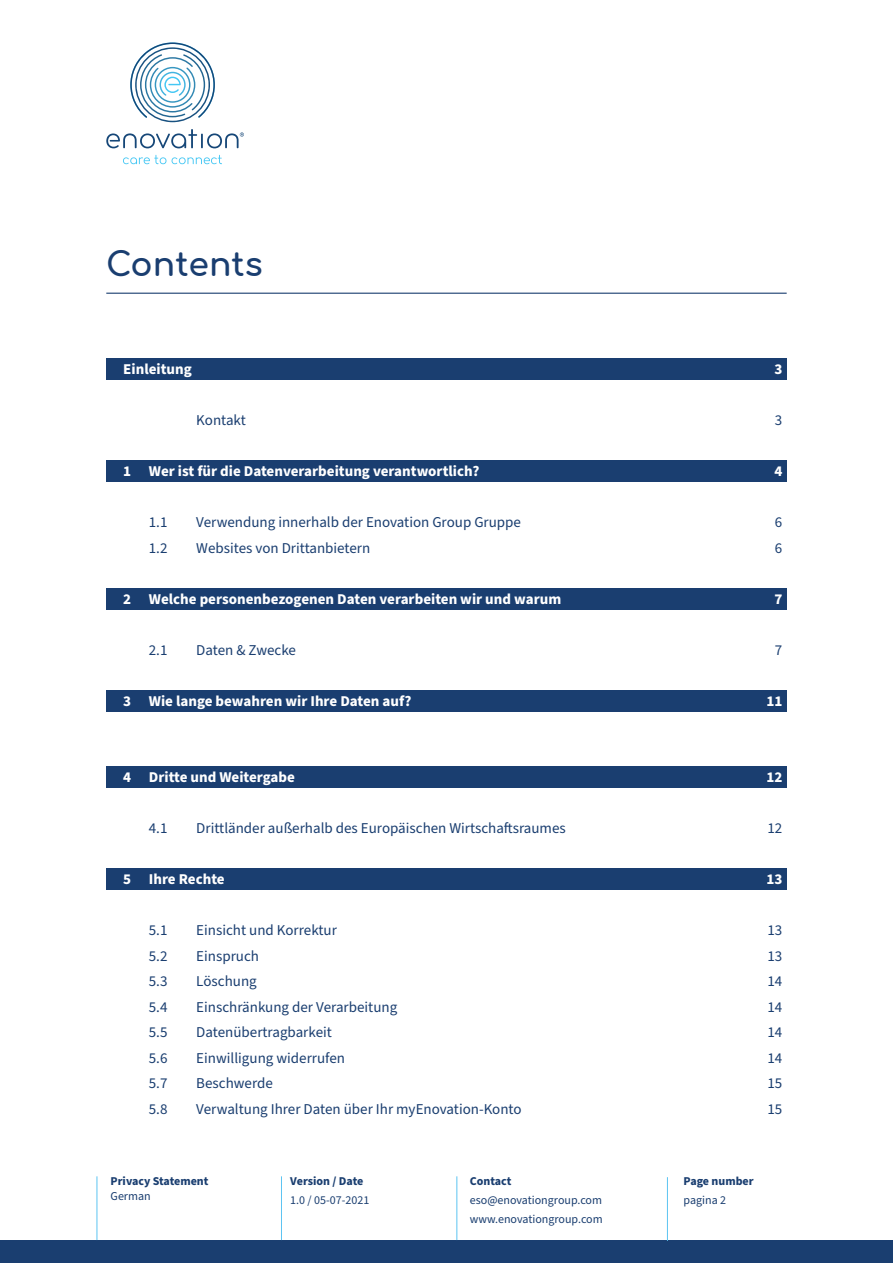
<style>
.page{position:relative;width:893px;height:1263px;background:#fff}
.page>*{position:absolute;margin:0;border:0;box-sizing:border-box;transform-origin:0 0}
.t1{font:700 33px "Comfortaa";color:#1a3e70}
.t2{font:15px "Source Sans Pro";color:#1a3e70}
.t3{font:700 15px "Source Sans Pro";color:#fff}
.t4{font:12px/19.2px "Source Sans Pro";color:#1a3e70}
.t5{font:700 12px "Source Sans Pro";color:#1a3e70}
</style>
<div class="page">
<div style="left:0;top:1240px;width:893px;height:23px;background:#1a3e70"></div>
<hr style="left:106px;top:293px;width:681px;height:1px;background:#1a3e70">
<div style="left:106px;top:359px;width:681px;height:21px;background:#1a3e70"></div>
<div style="left:106px;top:461px;width:681px;height:21px;background:#1a3e70"></div>
<div style="left:106px;top:588px;width:681px;height:22px;background:#1a3e70"></div>
<div style="left:106px;top:690px;width:681px;height:22px;background:#1a3e70"></div>
<div style="left:106px;top:767px;width:681px;height:21px;background:#1a3e70"></div>
<div style="left:106px;top:869px;width:681px;height:21px;background:#1a3e70"></div>
<hr style="left:97px;top:1176px;width:1px;height:64px;background:#5cc4f2">
<hr style="left:281px;top:1176px;width:1px;height:64px;background:#5cc4f2">
<hr style="left:456px;top:1176px;width:1px;height:64px;background:#5cc4f2">
<hr style="left:667px;top:1177px;width:1px;height:64px;background:#5cc4f2">
<svg style="left:130px;top:43px;width:85px;height:79px"></svg>
<svg style="left:106px;top:129px;width:138px;height:19px"></svg>
<svg style="left:123px;top:155px;width:43px;height:9px"></svg>
<svg style="left:172px;top:155px;width:50px;height:9px"></svg>
<h1 class="t1" style="left:106px;top:233px;width:158px">Contents</h1>
<p class="t3" style="left:123px;top:359px;width:70px">Einleitung</p>
<p class="t3" style="left:774px;top:359px;width:9px">3</p>
<p class="t2" style="left:196px;top:410px;width:51px">Kontakt</p>
<p class="t2" style="left:775px;top:410px;width:9px">3</p>
<p class="t3" style="left:123px;top:461px;width:358px">1 Wer ist für die Datenverarbeitung verantwortlich?</p>
<p class="t3" style="left:774px;top:461px;width:9px">4</p>
<p class="t2" style="left:149px;top:512px;width:20px">1.1</p>
<p class="t2" style="left:196px;top:512px;width:326px">Verwendung innerhalb der Enovation Group Gruppe</p>
<p class="t2" style="left:775px;top:512px;width:9px">6</p>
<p class="t2" style="left:149px;top:538px;width:20px">1.2</p>
<p class="t2" style="left:196px;top:538px;width:175px">Websites von Drittanbietern</p>
<p class="t2" style="left:775px;top:538px;width:9px">6</p>
<p class="t3" style="left:123px;top:588px;width:439px">2 Welche personenbezogenen Daten verarbeiten wir und warum</p>
<p class="t3" style="left:774px;top:588px;width:9px">7</p>
<p class="t2" style="left:149px;top:640px;width:20px">2.1</p>
<p class="t2" style="left:196px;top:640px;width:101px">Daten &amp; Zwecke</p>
<p class="t2" style="left:775px;top:640px;width:9px">7</p>
<p class="t3" style="left:123px;top:690px;width:290px">3 Wie lange bewahren wir Ihre Daten auf?</p>
<p class="t3" style="left:766px;top:690px;width:17px">11</p>
<p class="t3" style="left:123px;top:767px;width:173px">4 Dritte und Weitergabe</p>
<p class="t3" style="left:766px;top:767px;width:17px">12</p>
<p class="t2" style="left:149px;top:818px;width:20px">4.1</p>
<p class="t2" style="left:196px;top:818px;width:371px">Drittländer außerhalb des Europäischen Wirtschaftsraumes</p>
<p class="t2" style="left:767px;top:818px;width:16px">12</p>
<p class="t3" style="left:123px;top:869px;width:103px">5 Ihre Rechte</p>
<p class="t3" style="left:766px;top:869px;width:17px">13</p>
<p class="t2" style="left:149px;top:920px;width:20px">5.1</p>
<p class="t2" style="left:196px;top:920px;width:142px">Einsicht und Korrektur</p>
<p class="t2" style="left:767px;top:920px;width:16px">13</p>
<p class="t2" style="left:149px;top:946px;width:20px">5.2</p>
<p class="t2" style="left:196px;top:946px;width:64px">Einspruch</p>
<p class="t2" style="left:767px;top:946px;width:16px">13</p>
<p class="t2" style="left:149px;top:971px;width:20px">5.3</p>
<p class="t2" style="left:196px;top:971px;width:62px">Löschung</p>
<p class="t2" style="left:767px;top:971px;width:16px">14</p>
<p class="t2" style="left:149px;top:997px;width:20px">5.4</p>
<p class="t2" style="left:196px;top:997px;width:202px">Einschränkung der Verarbeitung</p>
<p class="t2" style="left:767px;top:997px;width:16px">14</p>
<p class="t2" style="left:149px;top:1022px;width:20px">5.5</p>
<p class="t2" style="left:196px;top:1022px;width:137px">Datenübertragbarkeit</p>
<p class="t2" style="left:767px;top:1022px;width:16px">14</p>
<p class="t2" style="left:149px;top:1048px;width:20px">5.6</p>
<p class="t2" style="left:196px;top:1048px;width:150px">Einwilligung widerrufen</p>
<p class="t2" style="left:767px;top:1048px;width:16px">14</p>
<p class="t2" style="left:149px;top:1073px;width:20px">5.7</p>
<p class="t2" style="left:196px;top:1073px;width:78px">Beschwerde</p>
<p class="t2" style="left:767px;top:1073px;width:16px">15</p>
<p class="t2" style="left:149px;top:1099px;width:20px">5.8</p>
<p class="t2" style="left:196px;top:1099px;width:327px">Verwaltung Ihrer Daten über Ihr myEnovation-Konto</p>
<p class="t2" style="left:767px;top:1099px;width:16px">15</p>
<p class="t5" style="left:111px;top:1172px;width:99px">Privacy Statement</p>
<p class="t4" style="left:111px;top:1186px;width:42px">German</p>
<p class="t5" style="left:290px;top:1172px;width:75px">Version / Date</p>
<p class="t4" style="left:290px;top:1191px;width:81px">1.0 / 05-07-2021</p>
<p class="t5" style="left:470px;top:1172px;width:43px">Contact</p>
<p class="t4" style="left:470px;top:1191px;width:134px">eso@enovationgroup.com www.enovationgroup.com</p>
<p class="t5" style="left:684px;top:1172px;width:72px">Page number</p>
<p class="t4" style="left:684px;top:1191px;width:44px">pagina 2</p>
</div>
